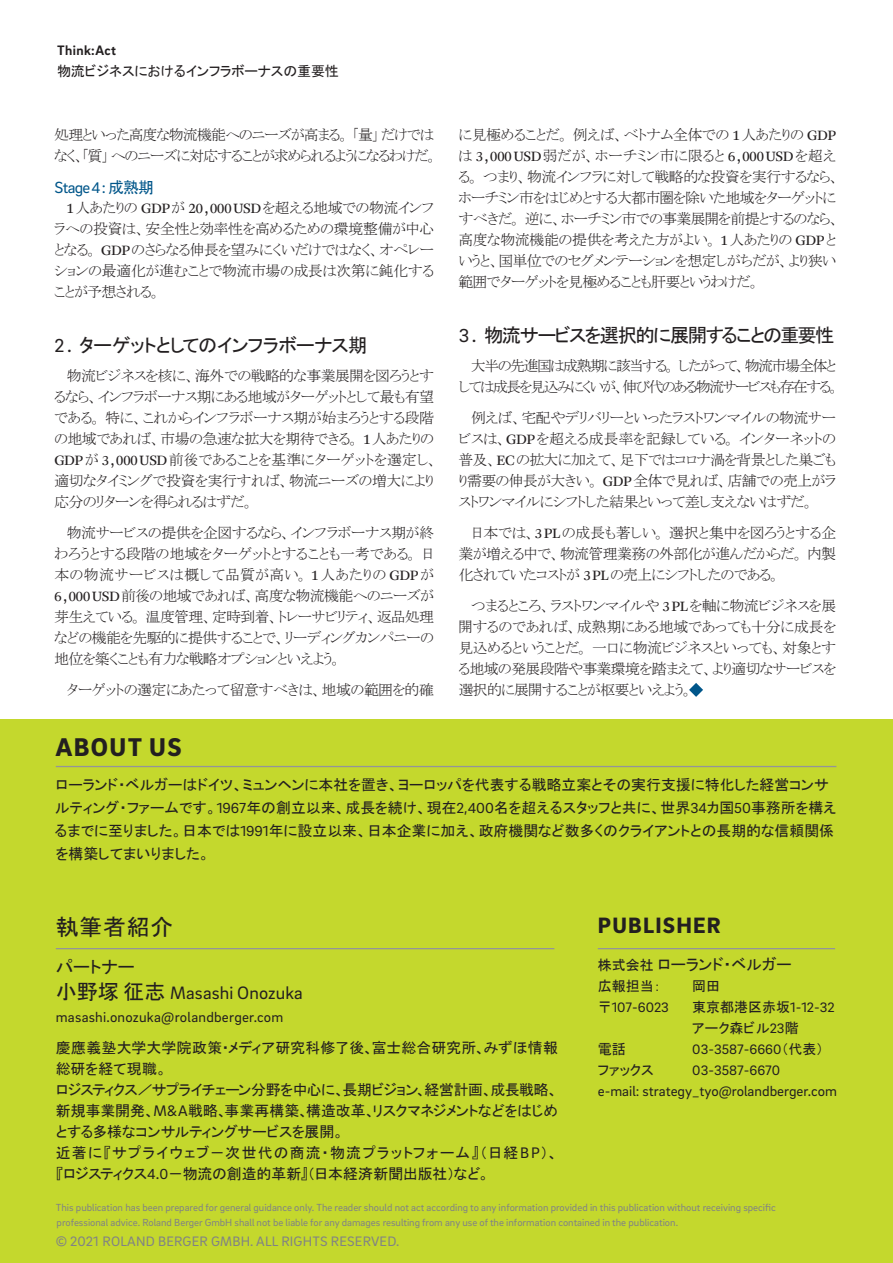
<style>
.page{position:relative;width:893px;height:1263px;background:#fff}
.page>*{position:absolute;margin:0;border:0;box-sizing:border-box;transform-origin:0 0}
.t1{font:900 26.25px "Brix Sans";letter-spacing:.055em;color:#231f20}
.t2{font:900 22.8px "Brix Sans";letter-spacing:.055em;color:#231f20}
.t3{font:22.8px "MS P Gothic";letter-spacing:.04em;color:#231f20}
.t4{font:21px "MS P Gothic";color:#231f20}
.t5{font:19.2px "MS P Gothic";letter-spacing:-.07em;color:#231f20}
.t6{font:19.2px "MS P Gothic";letter-spacing:-.03em;color:#231f20}
.t7{font:18.3px "Brix Sans";letter-spacing:.005em;color:#231f20}
.t8{font:17.55px "MS P Gothic";color:#231f20}
.t9{font:16.5px "Brix Sans";letter-spacing:-.04em;color:#00568a}
.t10{font:15.75px "MS P Gothic";color:#231f20}
.t11{font:14.85px/21px "MS P Mincho";letter-spacing:-.045em;color:#231f20;text-align:justify}
.t12{font:14.85px/22.8px "MS P Gothic";color:#231f20}
.t13{font:14.85px/21px "MS P Mincho";letter-spacing:-.07em;color:#231f20}
.t14{font:14.85px/21px "MS P Mincho";letter-spacing:-.105em;color:#231f20;text-align:right}
.t15{font:14.85px "MS P Gothic";letter-spacing:-.04em;color:#231f20}
.t16{font:14.85px "MS P Gothic";letter-spacing:-.025em;color:#231f20}
.t17{font:14.7px "Brix Sans";color:#231f20}
.t18{font:13.95px/20.7px "MS P Gothic";letter-spacing:-.01em;color:#231f20}
.t19{font:13.95px/21px "Brix Sans";color:#231f20}
.t20{font:13.95px "Brix Sans";letter-spacing:.015em;color:#808285}
.t21{font:10.5px/14.9px "Brix Sans";color:#808285}
.s1{font-family:"Brix Sans";font-weight:700}
.s2{font-size:15.75px}
.s3{font-family:"MS P Gothic";font-size:15.75px}
.s4{font-family:"Arnhem Pro Blond"}
.s5{font-family:"Brix Sans"}
.s6{font-family:"Brix Sans";font-size:20.25px}
.s7{font-family:"Brix Sans";font-size:15.6px}
.s8{font-family:"MS P Gothic"}
.s9{font-size:14.7px}
.s10{font-family:"Brix Sans";font-size:14.7px}
</style>
<div class="page">
<div style="left:0;top:720px;width:893px;height:541px;background:#c4d82d"></div>
<hr style="left:56px;top:948px;width:498px;height:1px;background:#939598">
<hr style="left:56px;top:766px;width:780px;height:1px;background:#939598">
<hr style="left:598px;top:948px;width:237px;height:1px;background:#939598">
<svg style="left:689px;top:683px;width:14px;height:14px"></svg>
<p class="t18" style="left:57px;top:40px;width:283px"><span class="s1">Think:Act<br></span>物流ビジネスにおけるインフラボーナスの重要性</p>
<p class="t13" style="left:54px;top:124px;width:385px">処理といった高度な物流機能へのニーズが高まる。「量」だけではなく、「質」へのニーズに対応することが求められるようになるわけだ。</p>
<p class="t9" style="left:54px;top:177px;width:101px">Stage<span class="s2">4</span>: <span class="s3">成熟期</span></p>
<p class="t11" style="left:54px;top:197px;width:382px;text-indent:13px"><span class="s4">1</span>人あたりの <span class="s4">GDP</span>が <span class="s4">20,000 USD</span>を超える地域での物流インフラへの投資は、安全性と効率性を高めるための環境整備が中心となる。 <span class="s4">GDP</span>のさらなる伸長を望みにくいだけではなく、オペレーションの最適化が進むことで物流市場の成長は次第に鈍化することが予想される。</p>
<p class="t6" style="left:55px;top:335px;width:314px"><span class="s5">2</span><span class="s6">.</span> ターゲットとしてのインフラボーナス期</p>
<p class="t11" style="left:54px;top:365px;width:385px;text-align:left;text-indent:13px">物流ビジネスを核に、海外での戦略的な事業展開を図ろうとするなら、インフラボーナス期にある地域がターゲットとして最も有望である。特に、これからインフラボーナス期が始まろうとする段階の地域であれば、市場の急速な拡大を期待できる。 <span class="s4">1</span>人あたりの<span class="s4">GDP</span>が <span class="s4">3,000USD</span>前後であることを基準にターゲットを選定し、適切なタイミングで投資を実行すれば、物流ニーズの増大により応分のリターンを得られるはずだ。</p>
<p class="t11" style="left:54px;top:522px;width:383px;text-indent:13px">物流サービスの提供を企図するなら、インフラボーナス期が終わろうとする段階の地域をターゲットとすることも一考である。日本の物流サービスは概して品質が高い。 <span class="s4">1</span>人あたりの <span class="s4">GDP</span>が<span class="s4">6,000USD</span>前後の地域であれば、高度な物流機能へのニーズが芽生えている。温度管理、定時到着、トレーサビリティ、返品処理などの機能を先駆的に提供することで、リーディングカンパニーの地位を築くことも有力な戦略オプションといえよう。</p>
<p class="t11" style="left:67px;top:679px;width:369px">ターゲットの選定にあたって留意すべきは、地域の範囲を的確</p>
<p class="t1" style="left:56px;top:729px;width:127px">ABOUT US</p>
<p class="t11" style="left:458px;top:124px;width:383px;text-align:left">に見極めることだ。例えば、ベトナム全体での <span class="s4">1</span>人あたりの <span class="s4">GDP</span>は <span class="s4">3,000USD</span>弱だが、ホーチミン市に限ると <span class="s4">6,000USD</span>を超える。つまり、物流インフラに対して戦略的な投資を実行するなら、ホーチミン市をはじめとする大都市圏を除いた地域をターゲットにすべきだ。逆に、ホーチミン市での事業展開を前提とするのなら、高度な物流機能の提供を考えた方がよい。 <span class="s4">1</span>人あたりの <span class="s4">GDP</span>というと、国単位でのセグメンテーションを想定しがちだが、より狭い範囲でターゲットを見極めることも肝要というわけだ。</p>
<p class="t5" style="left:459px;top:325px;width:377px"><span class="s5">3</span> <span class="s6">.</span> 物流サービスを選択的に展開することの重要性</p>
<p class="t14" style="left:458px;top:355px;width:383px">大半の先進国は成熟期に該当する。したがって、物流市場全体と<br>しては成長を見込みにくいが、伸び代のある物流サービスも存在する。</p>
<p class="t11" style="left:458px;top:407px;width:380px;text-indent:13px">例えば、宅配やデリバリーといったラストワンマイルの物流サービスは、<span class="s4">GDP</span>を超える成長率を記録している。インターネットの普及、<span class="s4">EC</span>の拡大に加えて、足下ではコロナ渦を背景とした巣ごもり需要の伸長が大きい。 <span class="s4">GDP</span>全体で見れば、店舗での売上がラストワンマイルにシフトした結果といって差し支えないはずだ。</p>
<p class="t11" style="left:459px;top:522px;width:379px;text-indent:11px">日本では、<span class="s4">3PL</span>の成長も著しい。選択と集中を図ろうとする企業が増える中で、物流管理業務の外部化が進んだからだ。内製化されていたコストが <span class="s4">3 PL</span>の売上にシフトしたのである。</p>
<p class="t11" style="left:458px;top:595px;width:379px;text-indent:13px">つまるところ、ラストワンマイルや <span class="s4">3PL</span>を軸に物流ビジネスを展開するのであれば、成熟期にある地域であっても十分に成長を見込めるということだ。一口に物流ビジネスといっても、対象とする地域の発展段階や事業環境を踏まえて、より適切なサービスを選択的に展開することが枢要といえよう。</p>
<p class="t12" style="left:55px;top:773px;width:784px">ローランド・ベルガーはドイツ、ミュンヘンに本社を置き、ヨーロッパを代表する戦略立案とその実行支援に特化した経営コンサルティング・ファームです。<span class="s5">1967</span>年の創立以来、成長を続け、現在<span class="s5">2</span><span class="s7">,</span><span class="s5">400</span>名を超えるスタッフと共に、世界<span class="s5">34</span>カ国<span class="s5">50</span>事務所を構えるまでに至りました。日本では<span class="s5">1991</span>年に設立以来、日本企業に加え、政府機関など数多くのクライアントとの長期的な信頼関係を構築してまいりました。</p>
<p class="t3" style="left:56px;top:915px;width:119px">執筆者紹介</p>
<p class="t8" style="left:56px;top:958px;width:80px">パートナー</p>
<p class="t4" style="left:56px;top:981px;width:111px">小野塚征志</p>
<p class="t17" style="left:56px;top:1007px;width:229px">masashi.onozuka@rolandberger.com</p>
<p class="t12" style="left:56px;top:1036px;width:504px">慶應義塾大学大学院政策・メディア研究科修了後、富士総合研究所、みずほ情報</p>
<p class="t12" style="left:56px;top:1057px;width:113px">総研を経て現職。</p>
<p class="t16" style="left:343px;top:1082px;width:217px">長期ビジョン、経営計画、成長戦略、</p>
<p class="t7" style="left:170px;top:981px;width:134px">Masashi Onozuka</p>
<p class="t15" style="left:56px;top:1082px;width:290px">ロジスティクス／サプライチェーン分野を中心に、</p>
<p class="t12" style="left:56px;top:1099px;width:254px">新規事業開発 <span class="s7">M</span>、 <span class="s7">&amp;A</span>戦略事業再構築、</p>
<p class="t12" style="left:56px;top:1100px;width:504px;line-height:21px;text-indent:162px">、<br>とする多様なコンサルティングサービスを展開。<br>近著に『サプライウェブ－次世代の商流・物流プラットフォーム』（日経<span class="s7">BP</span> 、(『ロジスティクス<span class="s5">4</span><span class="s7">.</span><span class="s5">0</span>－物流の創造的革新』（日本経済新聞出版社）など。</p>
<p class="t12" style="left:373px;top:1099px;width:187px">リスクマネジメントなどをはじめ</p>
<p class="t12" style="left:306px;top:1099px;width:71px">構造改革、</p>
<p class="t2" style="left:598px;top:910px;width:124px">PUBLISHER</p>
<p class="t10" style="left:657px;top:957px;width:136px">ローランド・ベルガー</p>
<p class="t18" style="left:598px;top:955px;width:57px">株式会社</p>
<p class="t18" style="left:598px;top:976px;width:64px">広報担当：</p>
<p class="t19" style="left:598px;top:996px;width:73px"><span class="s8">〒</span>107<span class="s9">-</span>6023</p>
<p class="t18" style="left:598px;top:1039px;width:29px">電話</p>
<p class="t18" style="left:692px;top:976px;width:29px">岡田</p>
<p class="t18" style="left:692px;top:997px;width:144px">東京都港区赤坂<span class="s5">1</span><span class="s10">-</span><span class="s5">12</span><span class="s10">-</span><span class="s5">32</span></p>
<p class="t19" style="left:692px;top:1017px;width:133px"><span class="s8">アーク森ビル</span>23<span class="s8">階<br></span>03<span class="s9">-</span>3587<span class="s9">-</span>6660<span class="s8">（代表(</span></p>
<p class="t18" style="left:598px;top:1060px;width:58px">ファックス</p>
<p class="t17" style="left:598px;top:1082px;width:241px">-e mail: strategy_tyo@rolandberger.com</p>
<p class="t19" style="left:692px;top:1059px;width:89px">03<span class="s9">-</span>3587<span class="s9">-</span>6670</p>
<p class="t21" style="left:56px;top:1200px;width:721px">This publication has been prepared for general guidance only. The reader should not act according to any information provided in this publication without receiving specific professional advice. Roland Berger GmbH shall not be liable for any damages resulting from any use of the information contained in the publication.</p>
<p class="t20" style="left:56px;top:1232px;width:345px">© 2021 ROLAND BERGER GMBH. ALL RIGHTS RESERVED.</p>
</div>
